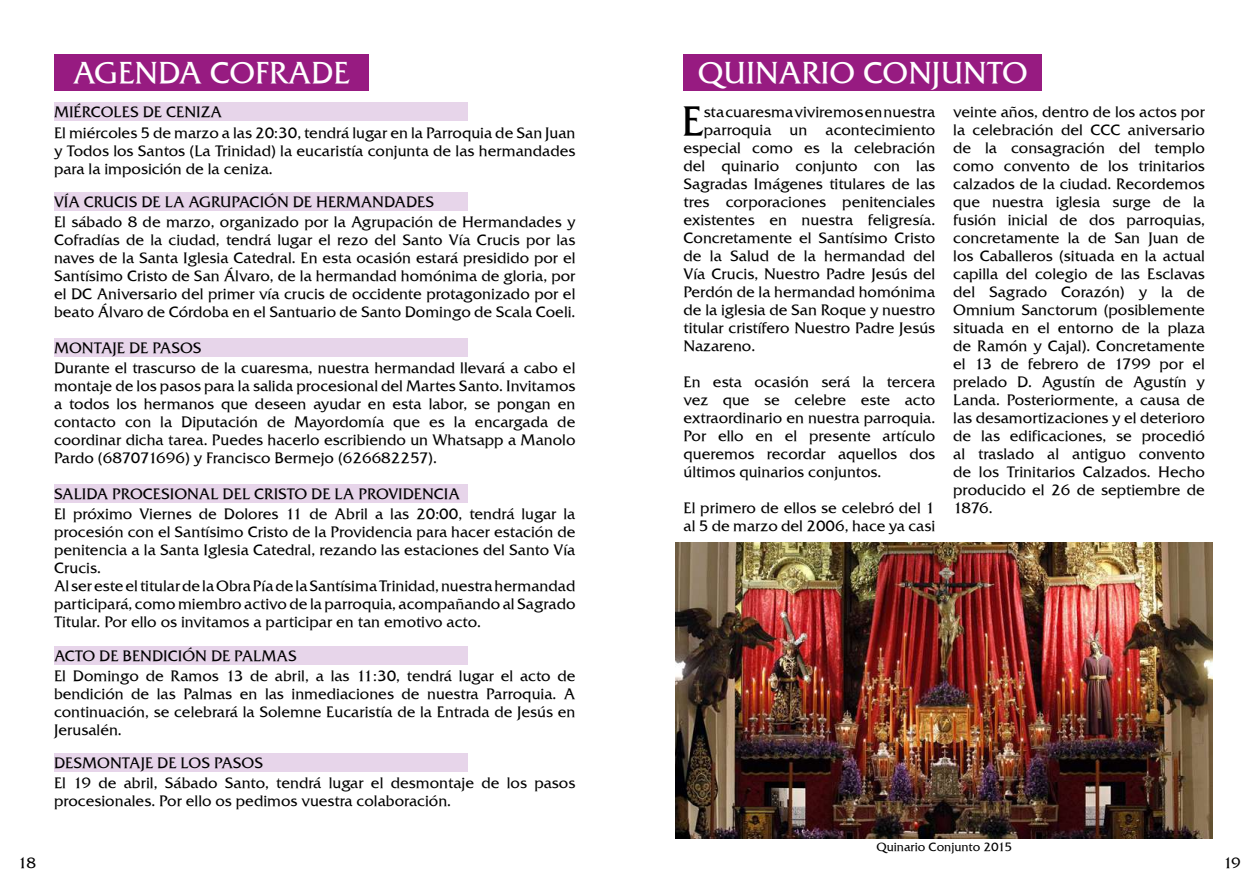
<style>
.page{position:relative;width:1259px;height:893px;background:#fff}
.page>*{position:absolute;margin:0;border:0;box-sizing:border-box;transform-origin:0 0}
.t1{font:40.65px "Friz Quadrata TT";color:#000}
.t2{font:30px "Friz Quadrata TT";color:#fff}
.t3{font:15px/18px "Friz Quadrata TT";color:#000}
.t4{font:12px "Friz Quadrata TT";color:#000}
</style>
<div class="page">
<div style="left:54px;top:54px;width:315px;height:37px;background:#971b81"></div>
<div style="left:54px;top:103px;width:414px;height:18px;background:#e7d5ea"></div>
<div style="left:54px;top:192px;width:414px;height:18px;background:#e7d5ea"></div>
<div style="left:54px;top:338px;width:414px;height:18px;background:#e7d5ea"></div>
<div style="left:54px;top:484px;width:414px;height:18px;background:#e7d5ea"></div>
<div style="left:54px;top:646px;width:414px;height:19px;background:#e7d5ea"></div>
<div style="left:54px;top:753px;width:414px;height:19px;background:#e7d5ea"></div>
<div style="left:683px;top:54px;width:359px;height:37px;background:#971b81"></div>
<img style="left:676px;top:542px;width:536px;height:297px">
<h2 class="t2" style="left:73px;top:54px;width:279px">AGENDA COFRADE</h2>
<p class="t3" style="left:54px;top:102px;width:523px;line-height:20.5px">MIÉRCOLES DE CENIZA<br>El miércoles 5 de marzo a las 20:30, tendrá lugar en la Parroquia de San Juan</p>
<p class="t3" style="left:54px;top:141px;width:523px">y Todos los Santos (La Trinidad) la eucaristía conjunta de las hermandades para la imposición de la ceniza.</p>
<p class="t3" style="left:54px;top:191px;width:523px;line-height:20.5px">VÍA CRUCIS DE LA AGRUPACIÓN DE HERMANDADES<br>El sábado 8 de marzo, organizado por la Agrupación de Hermandades y</p>
<p class="t3" style="left:54px;top:231px;width:523px;text-align:justify">Cofradías de la ciudad, tendrá lugar el rezo del Santo Vía Crucis por las naves de la Santa Iglesia Catedral. En esta ocasión estará presidido por el Santísimo Cristo de San Álvaro, de la hermandad homónima de gloria, por el DC Aniversario del primer vía crucis de occidente protagonizado por el beato Álvaro de Córdoba en el Santuario de Santo Domingo de Scala Coeli.</p>
<p class="t3" style="left:54px;top:337px;width:523px;line-height:20.5px">MONTAJE DE PASOS<br>Durante el trascurso de la cuaresma, nuestra hermandad llevará a cabo el</p>
<p class="t3" style="left:54px;top:377px;width:523px;text-align:justify">montaje de los pasos para la salida procesional del Martes Santo. Invitamos a todos los hermanos que deseen ayudar en esta labor, se pongan en contacto con la Diputación de Mayordomía que es la encargada de coordinar dicha tarea. Puedes hacerlo escribiendo un Whatsapp a Manolo Pardo (687071696) y Francisco Bermejo (626682257).</p>
<p class="t3" style="left:54px;top:483px;width:523px;line-height:20.5px">SALIDA PROCESIONAL DEL CRISTO DE LA PROVIDENCIA<br>El próximo Viernes de Dolores 11 de Abril a las 20:00, tendrá lugar la</p>
<p class="t3" style="left:54px;top:523px;width:523px">procesión con el Santísimo Cristo de la Providencia para hacer estación de penitencia a la Santa Iglesia Catedral, rezando las estaciones del Santo Vía Crucis.<br>Al ser este el titular de la Obra Pía de la Santísima Trinidad, nuestra hermandad participará, como miembro activo de la parroquia, acompañando al Sagrado Titular. Por ello os invitamos a participar en tan emotivo acto.</p>
<p class="t3" style="left:54px;top:645px;width:523px;line-height:20.5px">ACTO DE BENDICIÓN DE PALMAS<br>El Domingo de Ramos 13 de abril, a las 11:30, tendrá lugar el acto de</p>
<p class="t3" style="left:54px;top:685px;width:523px;text-align:justify">bendición de las Palmas en las inmediaciones de nuestra Parroquia. A continuación, se celebrará la Solemne Eucaristía de la Entrada de Jesús en Jerusalén.</p>
<p class="t3" style="left:54px;top:752px;width:523px;line-height:20.5px">DESMONTAJE DE LOS PASOS<br>El 19 de abril, Sábado Santo, tendrá lugar el desmontaje de los pasos</p>
<p class="t3" style="left:54px;top:792px;width:399px">procesionales. Por ello os pedimos vuestra colaboración.</p>
<h2 class="t2" style="left:698px;top:54px;width:331px">QUINARIO CONJUNTO</h2>
<h1 class="t1" style="left:681px;top:96px;width:24px">E</h1>
<p class="t3" style="left:704px;top:103px;width:233px">sta cuaresma viviremos en nuestra</p>
<p class="t3" style="left:953px;top:103px;width:253px;text-align:justify">veinte años, dentro de los actos por la celebración del CCC aniversario de la consagración del templo como convento de los trinitarios calzados de la ciudad. Recordemos que nuestra iglesia surge de la fusión inicial de dos parroquias, concretamente la de San Juan de los Caballeros (situada en la actual capilla del colegio de las Esclavas del Sagrado Corazón) y la de Omnium Sanctorum (posiblemente situada en el entorno de la plaza de Ramón y Cajal). Concretamente el 13 de febrero de 1799 por el prelado D. Agustín de Agustín y Landa. Posteriormente, a causa de las desamortizaciones y el deterioro de las edificaciones, se procedió al traslado al antiguo convento de los Trinitarios Calzados. Hecho producido el 26 de septiembre de 1876.</p>
<p class="t3" style="left:704px;top:121px;width:233px">parroquia un acontecimiento</p>
<p class="t3" style="left:683px;top:139px;width:253px">especial como es la celebración</p>
<p class="t3" style="left:683px;top:157px;width:253px">del quinario conjunto con las</p>
<p class="t3" style="left:683px;top:175px;width:253px">Sagradas Imágenes titulares de las</p>
<p class="t3" style="left:683px;top:193px;width:253px">tres corporaciones penitenciales</p>
<p class="t3" style="left:683px;top:211px;width:253px">existentes en nuestra feligresía.</p>
<p class="t3" style="left:683px;top:229px;width:253px">Concretamente el Santísimo Cristo</p>
<p class="t3" style="left:683px;top:247px;width:253px">de la Salud de la hermandad del</p>
<p class="t3" style="left:683px;top:265px;width:253px">Vía Crucis, Nuestro Padre Jesús del</p>
<p class="t3" style="left:683px;top:283px;width:253px">Perdón de la hermandad homónima</p>
<p class="t3" style="left:683px;top:301px;width:253px">de la iglesia de San Roque y nuestro</p>
<p class="t3" style="left:683px;top:319px;width:253px">titular cristífero Nuestro Padre Jesús</p>
<p class="t3" style="left:683px;top:337px;width:73px">Nazareno.</p>
<p class="t3" style="left:683px;top:373px;width:253px;text-align:justify">En esta ocasión será la tercera vez que se celebre este acto extraordinario en nuestra parroquia.<br>Por ello en el presente artículo queremos recordar aquellos dos últimos quinarios conjuntos.</p>
<p class="t3" style="left:683px;top:499px;width:253px">El primero de ellos se celebró del 1 al 5 de marzo del 2006, hace ya casi</p>
<p class="t4" style="left:876px;top:839px;width:137px">Quinario Conjunto 2015</p>
<p class="t3" style="left:18px;top:853px;width:20px">18</p>
<p class="t3" style="left:1223px;top:853px;width:19px">19</p>
</div>
